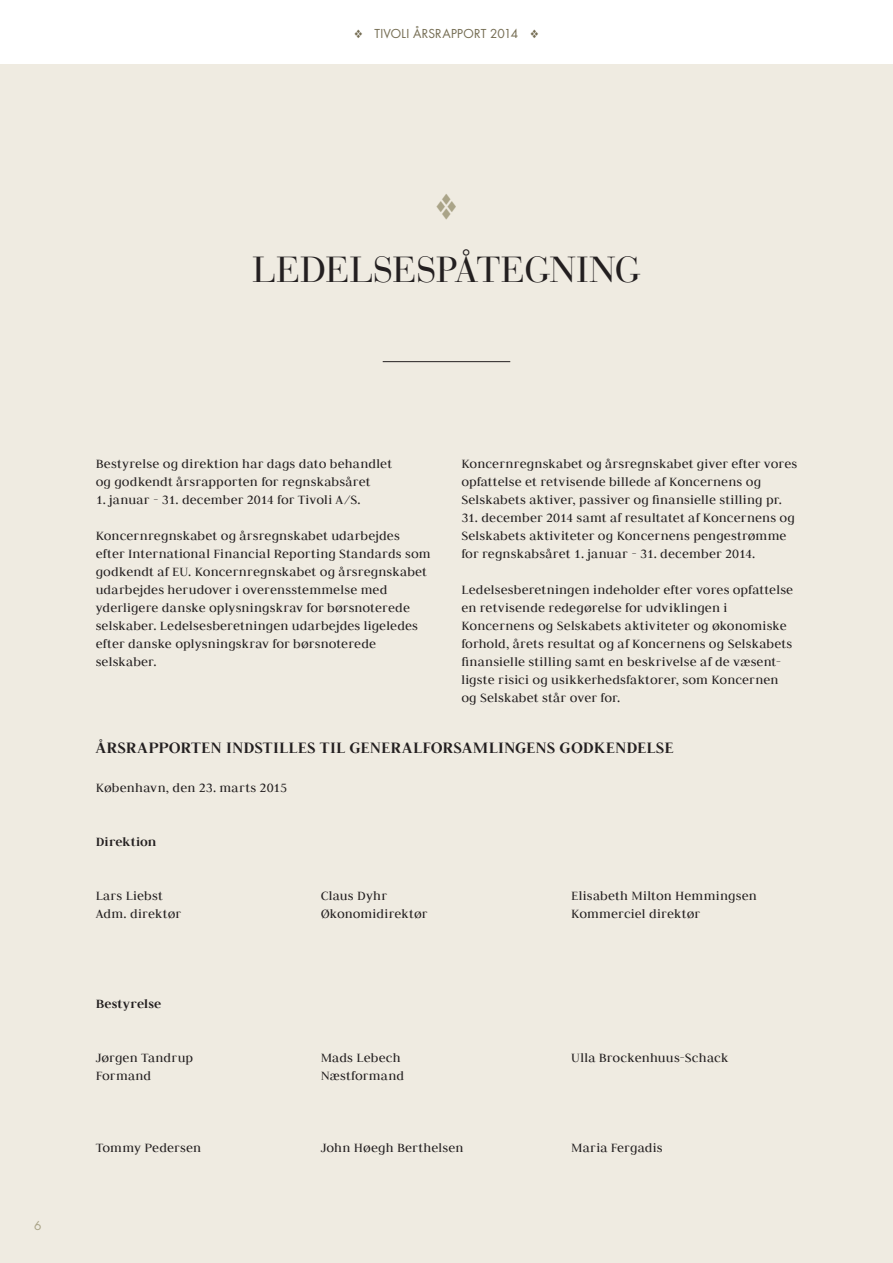
<style>
.page{position:relative;width:893px;height:1263px;background:#fff}
.page>*{position:absolute;margin:0;border:0;box-sizing:border-box;transform-origin:0 0}
.t1{font:36px "Bauer Bodoni Std";letter-spacing:-.01em;color:#231f20}
.t2{font:700 18px "Judson";letter-spacing:.015em;color:#231f20}
.t3{font:14.25px/18px "Judson";letter-spacing:.01em;color:#231f20}
.t4{font:700 14.25px "Judson";letter-spacing:.015em;color:#231f20}
.t5{font:12px "Futura Std";letter-spacing:.02em;color:#756d53}
.t6{font:12px "Futura Std";color:#aaa488}
</style>
<div class="page">
<div style="left:0;top:64px;width:893px;height:1199px;background:#efebe1"></div>
<hr style="left:383px;top:361px;width:127px;height:1px;background:#231f20">
<p class="t5" style="left:354px;top:25px;width:186px">❖ TIVOLI ÅRSRAPPORT 2014 ❖</p>
<h1 class="t1" style="left:252px;top:248px;width:390px">LEDELSESPÅTEGNING</h1>
<p class="t6" style="left:34px;top:1218px;width:9px">6</p>
<p class="t3" style="left:461px;top:454px;width:337px">Koncernregnskabet og årsregnskabet giver efter vores opfattelse et retvisende billede af Koncernens og<br>Selskabets aktiver, passiver og finansielle stilling pr.</p>
<p class="t3" style="left:461px;top:508px;width:335px">31. december 2014 samt af resultatet af Koncernens og<br>Selskabets aktiviteter og Koncernens pengestrømme for regnskabsåret 1. januar - 31. december 2014.</p>
<p class="t3" style="left:461px;top:580px;width:333px">Ledelsesberetningen indeholder efter vores opfattelse en retvisende redegørelse for udviklingen i Koncernens og Selskabets aktiviteter og økonomiske forhold, årets resultat og af Koncernens og Selskabets finansielle stilling samt en beskrivelse af de væsent&shy;ligste risici og usikkerhedsfaktorer, som Koncernen og Selskabet står over for.</p>
<p class="t2" style="left:96px;top:737px;width:579px">ÅRSRAPPORTEN INDSTILLES TIL GENERALFORSAMLINGENS GODKENDELSE</p>
<p class="t3" style="left:96px;top:778px;width:193px">København, den 23. marts 2015</p>
<p class="t3" style="left:96px;top:454px;width:298px">Bestyrelse og direktion har dags dato behandlet og godkendt årsrapporten for regnskabsåret</p>
<p class="t3" style="left:96px;top:490px;width:266px">1. januar - 31. december 2014 for Tivoli A/S.</p>
<p class="t3" style="left:96px;top:526px;width:336px">Koncernregnskabet og årsregnskabet udarbejdes efter International Financial Reporting Standards som godkendt af EU. Koncernregnskabet og årsregnskabet udarbejdes herudover i overensstemmelse med yderligere danske oplysningskrav for børsnoterede selskaber. Ledelsesberetningen udarbejdes ligeledes efter danske oplysningskrav for børsnoterede selskaber.</p>
<p class="t4" style="left:96px;top:833px;width:62px">Direktion</p>
<p class="t3" style="left:96px;top:886px;width:69px">Lars Liebst</p>
<p class="t3" style="left:321px;top:886px;width:68px">Claus Dyhr</p>
<p class="t3" style="left:571px;top:886px;width:187px">Elisabeth Milton Hemmingsen</p>
<p class="t3" style="left:96px;top:904px;width:87px">Adm. direktør</p>
<p class="t3" style="left:321px;top:904px;width:108px">Økonomidirektør</p>
<p class="t3" style="left:571px;top:904px;width:130px">Kommerciel direktør</p>
<p class="t4" style="left:96px;top:995px;width:67px">Bestyrelse</p>
<p class="t3" style="left:96px;top:1048px;width:99px">Jørgen Tandrup</p>
<p class="t3" style="left:321px;top:1048px;width:82px">Mads Lebech</p>
<p class="t3" style="left:571px;top:1048px;width:159px">Ulla Brockenhuus-Schack</p>
<p class="t3" style="left:96px;top:1066px;width:57px">Formand</p>
<p class="t3" style="left:321px;top:1066px;width:85px">Næstformand</p>
<p class="t3" style="left:96px;top:1138px;width:107px">Tommy Pedersen</p>
<p class="t3" style="left:321px;top:1138px;width:144px">John Høegh Berthelsen</p>
<p class="t3" style="left:571px;top:1138px;width:93px">Maria Fergadis</p>
</div>
